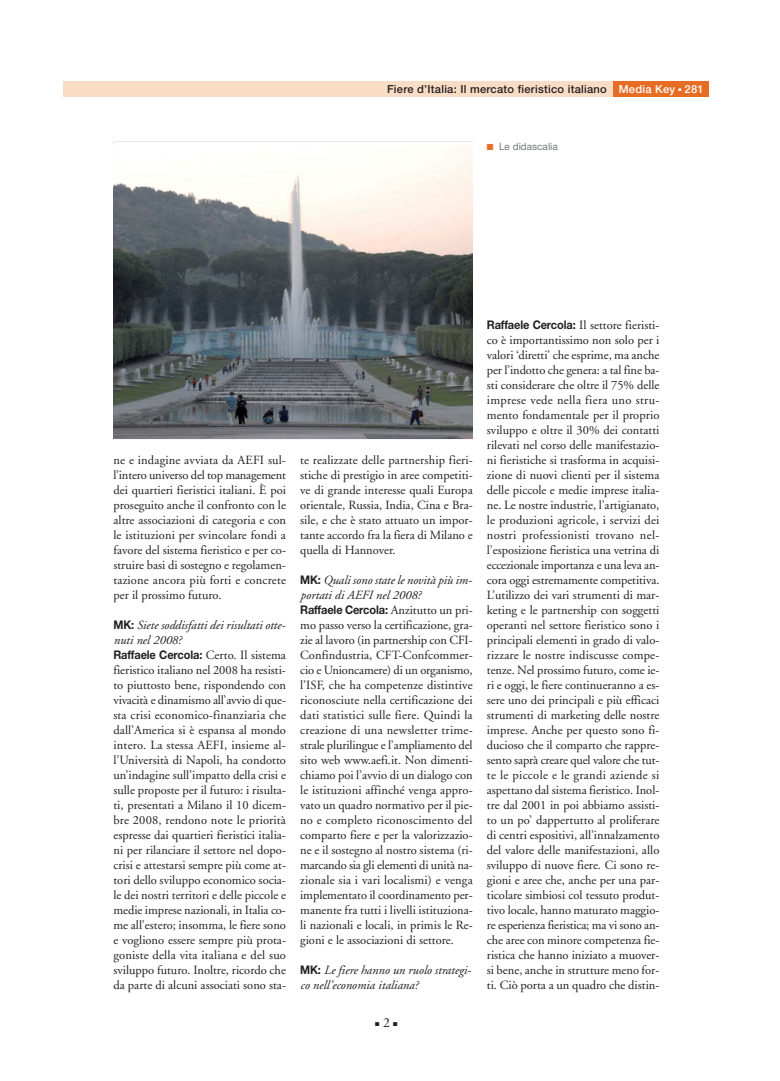
<style>
.page{position:relative;width:780px;height:1081px;background:#fff}
.page>*{position:absolute;margin:0;border:0;box-sizing:border-box;transform-origin:0 0}
.t1{font:13.75px "Adobe Garamond";color:#231f20}
.t2{font:12.5px/15px "Adobe Garamond";color:#231f20;text-align:justify}
.t3{font:italic 12.5px/15px "Adobe Garamond";color:#231f20}
.t4{font:700 11.88px "Helvetica Neue";letter-spacing:-.01em;color:#231f20;scale:.93 1}
.t5{font:500 11.12px "Helvetica Neue";letter-spacing:.025em;color:#231f20}
.t6{font:10px "Helvetica Neue";color:#76787a}
.s1{color:#fff}
.s2{color:#e76d25}
.s3{font-family:"Helvetica Neue";font-weight:700;font-style:normal;font-size:11.88px}
.s4{font-family:"Adobe Garamond";font-weight:400;font-size:12.5px}
.s5{font-family:"Helvetica Neue";font-weight:700;font-size:11.88px}
</style>
<div class="page">
<div style="left:64px;top:82px;width:645px;height:15px;background:#f9dcc6"></div>
<div style="left:613px;top:82px;width:96px;height:15px;background:#e76d25"></div>
<img style="left:114px;top:146px;width:358px;height:293px">
<p class="t5" style="left:387px;top:85px;width:318px">Fiere d’Italia: Il mercato fieristico italiano <span class="s1">Media Key</span> <sup>■</sup> <span class="s1">281</span></p>
<p class="t6" style="left:487px;top:143px;width:72px"><span class="s2">■</span> Le didascalia</p>
<p class="t2" style="left:113px;top:454px;width:174px">ne e indagine avviata da AEFI sul&shy;l’intero universo del top management dei quartieri fieristici italiani. È poi proseguito anche il confronto con le altre associazioni di categoria e con le istituzioni per svincolare fondi a favore del sistema fieristico e per co&shy;struire basi di sostegno e regolamen&shy;tazione ancora più forti e concrete per il prossimo futuro.</p>
<p class="t3" style="left:113px;top:619px;width:174px"><span class="s3">MK:</span> Siete soddisfatti dei risultati otte&shy;nuti nel 2008?</p>
<p class="t4" style="left:113px;top:651px;width:187px">Raffaele Cercola: <span class="s4">Certo. Il sistema</span></p>
<p class="t2" style="left:113px;top:664px;width:174px">fieristico italiano nel 2008 ha resisti&shy;to piuttosto bene, rispondendo con vivacità e dinamismo all’avvio di que&shy;sta crisi economico-finanziaria che dall’America si è espansa al mondo intero. La stessa AEFI, insieme al&shy;l’Università di Napoli, ha condotto un’indagine sull’impatto della crisi e sulle proposte per il futuro: i risulta&shy;ti, presentati a Milano il 10 dicem&shy;bre 2008, rendono note le priorità espresse dai quartieri fieristici italia&shy;ni per rilanciare il settore nel dopo&shy;crisi e attestarsi sempre più come at&shy;tori dello sviluppo economico socia&shy;le dei nostri territori e delle piccole e medie imprese nazionali, in Italia co&shy;me all’estero; insomma, le fiere sono e vogliono essere sempre più prota&shy;goniste della vita italiana e del suo sviluppo futuro. Inoltre, ricordo che da parte di alcuni associati sono sta-</p>
<p class="t2" style="left:300px;top:454px;width:174px">te realizzate delle partnership fieri&shy;stiche di prestigio in aree competiti&shy;ve di grande interesse quali Europa orientale, Russia, India, Cina e Bra&shy;sile, e che è stato attuato un impor&shy;tante accordo fra la fiera di Milano e quella di Hannover.</p>
<p class="t3" style="left:300px;top:574px;width:173px"><span class="s3">MK:</span> Quali sono state le novità più im&shy;portati di AEFI nel 2008?</p>
<p class="t4" style="left:300px;top:606px;width:187px">Raffaele Cercola: <span class="s4">Anzitutto un pri-</span></p>
<p class="t2" style="left:300px;top:619px;width:174px">mo passo verso la certificazione, gra&shy;zie al lavoro (in partnership con CFI-Confindustria, CFT-Confcommer&shy;cio e Unioncamere) di un organismo, l’ISF, che ha competenze distintive riconosciute nella certificazione dei dati statistici sulle fiere. Quindi la creazione di una newsletter trime&shy;strale plurilingue e l’ampliamento del sito web www.aefi.it. Non dimenti&shy;chiamo poi l’avvio di un dialogo con le istituzioni affinché venga appro&shy;vato un quadro normativo per il pie&shy;no e completo riconoscimento del comparto fiere e per la valorizzazio&shy;ne e il sostegno al nostro sistema (ri&shy;marcando sia gli elementi di unità na&shy;zionale sia i vari localismi) e venga implementato il coordinamento per&shy;manente fra tutti i livelli istituziona&shy;li nazionali e locali, in primis le Re&shy;gioni e le associazioni di settore.</p>
<p class="t3" style="left:300px;top:964px;width:173px"><span class="s3">MK:</span> Le fiere hanno un ruolo strategi&shy;co nell’economia italiana?</p>
<p class="t1" style="left:375px;top:1017px;width:24px">■2■</p>
<p class="t2" style="left:487px;top:319px;width:174px"><span class="s5">Raffaele Cercola:</span> Il settore fieristi&shy;co è importantissimo non solo per i valori ‘diretti’ che esprime, ma anche per l’indotto che genera: a tal fine ba&shy;sti considerare che oltre il 75% delle imprese vede nella fiera uno stru&shy;mento fondamentale per il proprio sviluppo e oltre il 30% dei contatti rilevati nel corso delle manifestazio&shy;ni fieristiche si trasforma in acquisi&shy;zione di nuovi clienti per il sistema delle piccole e medie imprese italia&shy;ne. Le nostre industrie, l’artigianato, le produzioni agricole, i servizi dei nostri professionisti trovano nel&shy;l’esposizione fieristica una vetrina di eccezionale importanza e una leva an&shy;cora oggi estremamente competitiva.<br>L’utilizzo dei vari strumenti di mar&shy;keting e le partnership con soggetti operanti nel settore fieristico sono i principali elementi in grado di valo&shy;rizzare le nostre indiscusse compe&shy;tenze. Nel prossimo futuro, come ie&shy;ri e oggi, le fiere continueranno a es&shy;sere uno dei principali e più efficaci strumenti di marketing delle nostre imprese. Anche per questo sono fi&shy;ducioso che il comparto che rappre&shy;sento saprà creare quel valore che tut&shy;te le piccole e le grandi aziende si aspettano dal sistema fieristico. Inol&shy;tre dal 2001 in poi abbiamo assisti&shy;to un po’ dappertutto al proliferare di centri espositivi, all’innalzamento del valore delle manifestazioni, allo sviluppo di nuove fiere. Ci sono re&shy;gioni e aree che, anche per una par&shy;ticolare simbiosi col tessuto produt&shy;tivo locale, hanno maturato maggio&shy;re esperienza fieristica; ma vi sono an&shy;che aree con minore competenza fie&shy;ristica che hanno iniziato a muover&shy;si bene, anche in strutture meno for&shy;ti. Ciò porta a un quadro che distin-</p>
</div>
